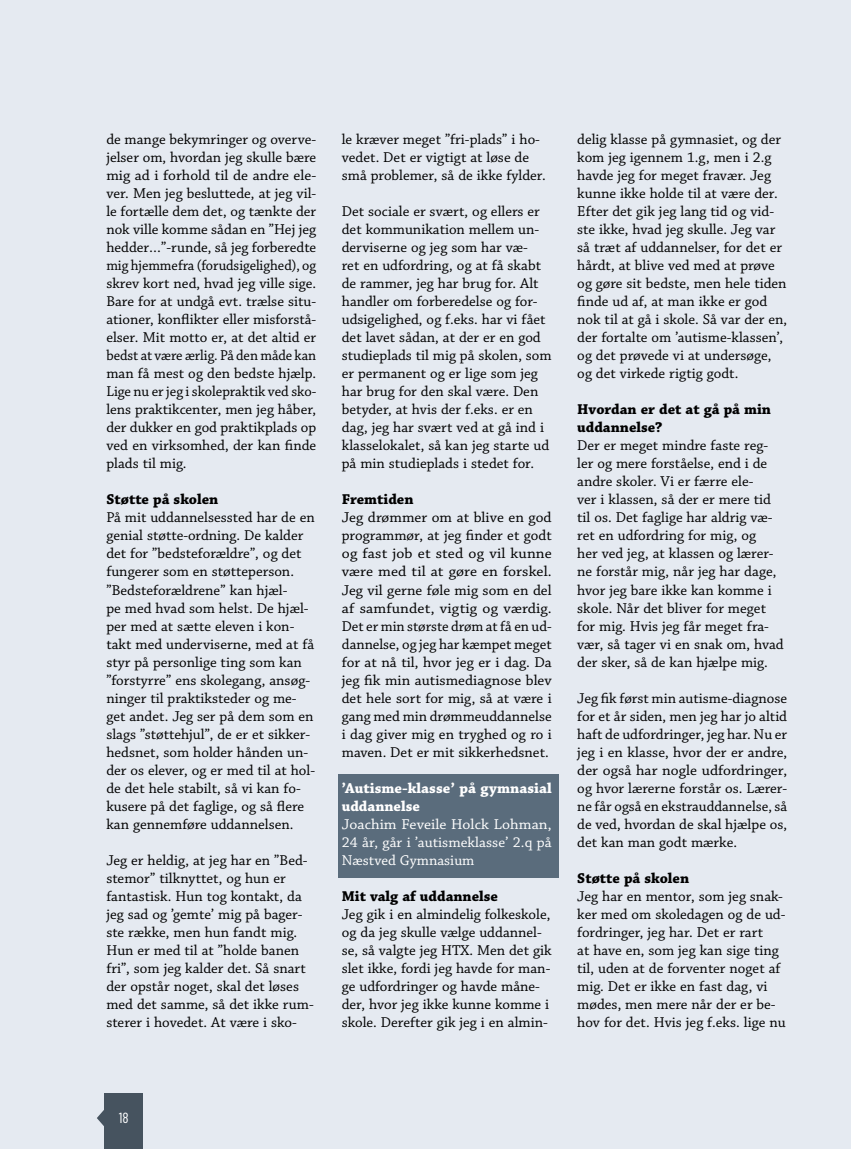
<style>
.page{position:relative;width:851px;height:1149px;background:#fff}
.page>*{position:absolute;margin:0;border:0;box-sizing:border-box;transform-origin:0 0}
.t1{font:15px/18px "Chaparral Pro";color:#000}
.t2{font:700 15px/18px "Chaparral Pro";color:#000}
.t3{font:15px/18px "Chaparral Pro";color:#fff;text-align:justify;scale:1.05 1}
.t4{font:700 15px/18px "Chaparral Pro";color:#fff}
.t5{font:14.55px "Barlow Condensed";color:#fff}
</style>
<div class="page">
<div style="left:0;top:0;width:850px;height:1148px;background:#e5eaf1"></div>
<svg style="left:97px;top:1097px;width:8px;height:51px"></svg>
<div style="left:105px;top:1093px;width:38px;height:55px;background:#46535f"></div>
<div style="left:338px;top:774px;width:220px;height:104px;background:#5a6c7c"></div>
<p class="t1" style="left:106px;top:131px;width:211px;text-align:justify">de mange bekymringer og overve&shy;jelser om, hvordan jeg skulle bære mig ad i forhold til de andre ele&shy;ver. Men jeg besluttede, at jeg vil&shy;le fortælle dem det, og tænkte der nok ville komme sådan en ”Hej jeg hedder…”-runde, så jeg forberedte mig hjemmefra (forudsigelighed), og skrev kort ned, hvad jeg ville sige.<br>Bare for at undgå evt. trælse situ&shy;ationer, konflikter eller misforstå&shy;elser. Mit motto er, at det altid er bedst at være ærlig. På den måde kan man få mest og den bedste hjælp.<br>Lige nu er jeg i skolepraktik ved sko&shy;lens praktikcenter, men jeg håber, der dukker en god praktikplads op ved en virksomhed, der kan finde plads til mig.</p>
<p class="t2" style="left:106px;top:491px;width:113px">Støtte på skolen</p>
<p class="t1" style="left:106px;top:509px;width:210px">På mit uddannelsessted har de en genial støtte-ordning. De kalder det for ”bedsteforældre”, og det fungerer som en støtteperson. ”Bedsteforældrene” kan hjæl-<br>pe med hvad som helst. De hjæl&shy;per med at sætte eleven i kon&shy;takt med underviserne, med at få styr på personlige ting som kan ”forstyrre” ens skolegang, ansøg&shy;ninger til praktiksteder og me&shy;get andet. Jeg ser på dem som en slags ”støttehjul”, de er et sikker&shy;hedsnet, som holder hånden un&shy;der os elever, og er med til at hol&shy;de det hele stabilt, så vi kan fo&shy;kusere på det faglige, og så flere kan gennemføre uddannelsen.</p>
<p class="t1" style="left:106px;top:851px;width:209px">Jeg er heldig, at jeg har en ”Bed&shy;stemor” tilknyttet, og hun er fantastisk. Hun tog kontakt, da jeg sad og ’gemte’ mig på bager&shy;ste række, men hun fandt mig.<br>Hun er med til at ”holde banen fri”, som jeg kalder det. Så snart der opstår noget, skal det løses med det samme, så det ikke rum&shy;sterer i hovedet. At være i sko-</p>
<p class="t1" style="left:342px;top:131px;width:205px">le kræver meget ”fri-plads” i ho&shy;vedet. Det er vigtigt at løse de små problemer, så de ikke fylder.</p>
<p class="t1" style="left:342px;top:203px;width:211px">Det sociale er svært, og ellers er det kommunikation mellem un&shy;derviserne og jeg som har væ-<br>ret en udfordring, og at få skabt de rammer, jeg har brug for. Alt handler om forberedelse og for&shy;udsigelighed, og f.eks. har vi fået det lavet sådan, at der er en god studieplads til mig på skolen, som er permanent og er lige som jeg har brug for den skal være. Den betyder, at hvis der f.eks. er en dag, jeg har svært ved at gå ind i klasselokalet, så kan jeg starte ud på min studieplads i stedet for.</p>
<p class="t2" style="left:342px;top:491px;width:73px">Fremtiden</p>
<p class="t1" style="left:342px;top:509px;width:211px;text-align:justify">Jeg drømmer om at blive en god programmør, at jeg finder et godt og fast job et sted og vil kunne være med til at gøre en forskel.<br>Jeg vil gerne føle mig som en del af samfundet, vigtig og værdig.<br>Det er min største drøm at få en ud&shy;dannelse, og jeg har kæmpet meget for at nå til, hvor jeg er i dag. Da jeg fik min autismediagnose blev det hele sort for mig, så at være i gang med min drømmeuddannelse i dag giver mig en tryghed og ro i maven. Det er mit sikkerhedsnet.</p>
<p class="t4" style="left:342px;top:779px;width:211px">’Autisme-klasse’ på gymnasial uddannelse</p>
<p class="t3" style="left:342px;top:815px;width:201px">Joachim Feveile Holck Lohman, 24 år, går i ’autismeklasse’ 2.q på Næstved Gymnasium</p>
<p class="t2" style="left:342px;top:887px;width:158px">Mit valg af uddannelse</p>
<p class="t1" style="left:342px;top:905px;width:211px">Jeg gik i en almindelig folkeskole, og da jeg skulle vælge uddannel&shy;se, så valgte jeg HTX. Men det gik slet ikke, fordi jeg havde for man&shy;ge udfordringer og havde måne&shy;der, hvor jeg ikke kunne komme i skole. Derefter gik jeg i en almin-</p>
<p class="t1" style="left:577px;top:131px;width:211px">delig klasse på gymnasiet, og der kom jeg igennem 1.g, men i 2.g havde jeg for meget fravær. Jeg kunne ikke holde til at være der.<br>Efter det gik jeg lang tid og vid&shy;ste ikke, hvad jeg skulle. Jeg var så træt af uddannelser, for det er hårdt, at blive ved med at prøve og gøre sit bedste, men hele tiden finde ud af, at man ikke er god nok til at gå i skole. Så var der en, der fortalte om ’autisme-klassen’, og det prøvede vi at undersøge, og det virkede rigtig godt.</p>
<p class="t2" style="left:577px;top:401px;width:195px">Hvordan er det at gå på min uddannelse?</p>
<p class="t1" style="left:577px;top:437px;width:208px">Der er meget mindre faste reg&shy;ler og mere forståelse, end i de andre skoler. Vi er færre ele-<br>ver i klassen, så der er mere tid til os. Det faglige har aldrig væ&shy;ret en udfordring for mig, og<br>her ved jeg, at klassen og lærer&shy;ne forstår mig, når jeg har dage, hvor jeg bare ikke kan komme i skole. Når det bliver for meget for mig. Hvis jeg får meget fra&shy;vær, så tager vi en snak om, hvad der sker, så de kan hjælpe mig.</p>
<p class="t1" style="left:577px;top:689px;width:211px;text-align:justify">Jeg fik først min autisme-diagnose for et år siden, men jeg har jo altid haft de udfordringer, jeg har. Nu er jeg i en klasse, hvor der er andre, der også har nogle udfordringer, og hvor lærerne forstår os. Lærer&shy;ne får også en ekstrauddannelse, så de ved, hvordan de skal hjælpe os, det kan man godt mærke.</p>
<p class="t2" style="left:577px;top:869px;width:113px">Støtte på skolen</p>
<p class="t1" style="left:577px;top:887px;width:210px">Jeg har en mentor, som jeg snak&shy;ker med om skoledagen og de ud&shy;fordringer, jeg har. Det er rart<br>at have en, som jeg kan sige ting til, uden at de forventer noget af mig. Det er ikke en fast dag, vi mødes, men mere når der er be&shy;hov for det. Hvis jeg f.eks. lige nu</p>
<p class="t5" style="left:119px;top:1107px;width:11px">18</p>
</div>
